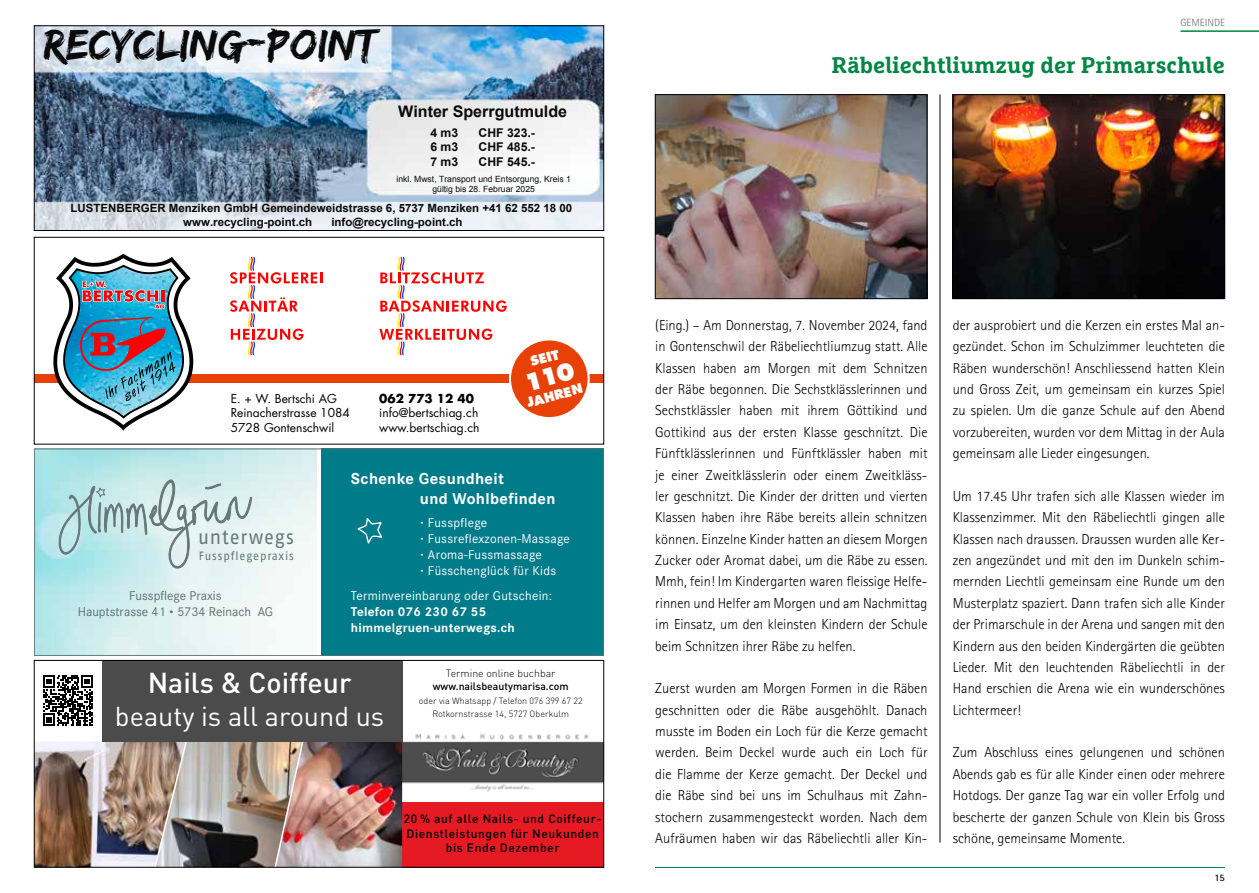
<style>
.page{position:relative;width:1259px;height:893px;background:#fff}
.page>*{position:absolute;margin:0;border:0;box-sizing:border-box;transform-origin:0 0}
.t1{font:44.85px "Edo";color:#0a0a0a}
.t2{font:500 28.5px "DINOT";color:#fff}
.t3{font:27px "DINOT";color:#fff}
.t4{font:700 22.5px "Marselis Slab Pro";color:#008645}
.t5{font:19.95px "Fago No Regular Tf";letter-spacing:.045em;color:#657779;scale:.94 1}
.t6{font:700 16.5px/19.8px "Corporate S";letter-spacing:.02em;color:#fff}
.t7{font:700 15.9px "Arial";color:#0a0a0a}
.t8{font:300 14.4px/21.3px "Rotis Sans Serif Std";color:#000;text-align:justify}
.t9{font:13.2px/24.9px "Corporate S";letter-spacing:.02em;color:#fff}
.t10{font:13.2px/15.9px "Corporate S";color:#5f6f71;text-align:center}
.t11{font:700 13.2px/15.9px "Corporate S";letter-spacing:.02em;color:#fff}
.t12{font:800 12.9px "Futura Std";color:#fff}
.t13{font:700 12.15px "Arial";color:#0a0a0a}
.t14{font:12px "Futura Std";color:#000}
.t15{font:500 12px/14.4px "DINOT";letter-spacing:.05em;color:#000;text-align:center}
.t16{font:12px "Fago No Regular Tf";letter-spacing:.08em;color:#657779;scale:.94 1}
.t17{font:700 12px "Futura Std";color:#000}
.t18{font:700 11.4px/13.6px "Arial";color:#0a0a0a}
.t19{font:500 10.5px "DINOT";color:#000}
.t20{font:300 10.5px "DINOT";color:#000}
.t21{font:10.5px "Rotis Sans Serif Std";color:#868786}
.t22{font:700 9.9px "Rotis Sans Serif Std";color:#000}
.t23{font:300 9px/13.5px "DINOT";color:#000;text-align:center}
.t24{font:8.55px/10.2px "Arial";color:#0a0a0a;text-align:center}
.s1{font-family:"Brandon Grotesque"}
.s2{font-family:"Brandon Grotesque";font-weight:300}
</style>
<div class="page">
<hr style="left:1180px;top:30px;width:79px;height:2px;background:#008645">
<hr style="left:655px;top:867px;width:570px;height:1px;background:#008645">
<div style="left:321px;top:449px;width:283px;height:207px;background:#007b89"></div>
<div style="left:34px;top:449px;width:570px;height:207px;border:1px solid #5f6f71"></div>
<svg style="left:357px;top:518px;width:26px;height:26px"></svg>
<svg style="left:59px;top:480px;width:193px;height:89px;background:#c1ddde"></svg>
<div style="left:34px;top:374px;width:570px;height:9px;background:#e74107"></div>
<svg style="left:509px;top:338px;width:81px;height:81px"></svg>
<div style="left:511px;top:340px;width:76px;height:77px;background:#e74107;border-radius:50%"></div>
<img style="left:53px;top:254px;width:140px;height:177px">
<svg style="left:230px;top:257px;width:93px;height:99px"></svg>
<div style="left:34px;top:237px;width:570px;height:207px;border:1px solid #000"></div>
<div style="left:402px;top:801px;width:202px;height:66px;background:#e51a23"></div>
<img style="left:402px;top:730px;width:200px;height:71px">
<img style="left:188px;top:742px;width:85px;height:123px">
<img style="left:36px;top:742px;width:117px;height:123px">
<img style="left:305px;top:742px;width:97px;height:123px">
<svg style="left:43px;top:676px;width:50px;height:50px"></svg>
<img style="left:273px;top:742px;width:32px;height:123px">
<svg style="left:153px;top:742px;width:35px;height:123px;background:#ab9f98"></svg>
<div style="left:102px;top:660px;width:300px;height:82px;background:#4c4b4c"></div>
<div style="left:34px;top:660px;width:570px;height:207px;border:1px solid #000"></div>
<img style="left:657px;top:96px;width:268px;height:201px">
<div style="left:655px;top:94px;width:272px;height:205px;border:1px solid #000"></div>
<hr style="left:939px;top:94px;width:1px;height:749px;background:#000">
<img style="left:954px;top:96px;width:269px;height:201px">
<div style="left:952px;top:94px;width:273px;height:205px;border:1px solid #000"></div>
<img style="left:36px;top:28px;width:566px;height:201px">
<div style="left:34px;top:26px;width:570px;height:205px;border:1px solid #000"></div>
<svg style="left:379px;top:257px;width:197px;height:134px"></svg>
<h1 class="t1" style="left:44px;top:19px;width:334px">Recycling-Point</h1>
<p class="t7" style="left:398px;top:101px;width:170px">Winter Sperrgutmulde</p>
<p class="t13" style="left:430px;top:124px;width:29px">4 m3</p>
<p class="t13" style="left:478px;top:124px;width:58px">CHF 323.-</p>
<p class="t13" style="left:430px;top:139px;width:29px">6 m3</p>
<p class="t13" style="left:478px;top:139px;width:58px">CHF 485.-</p>
<p class="t13" style="left:430px;top:153px;width:29px">7 m3</p>
<p class="t13" style="left:478px;top:153px;width:58px">CHF 545.-</p>
<p class="t24" style="left:396px;top:174px;width:176px">inkl. Mwst, Transport und Entsorgung, Kreis 1 gültig bis 28. Februar 2025</p>
<p class="t18" style="left:183px;top:202px;width:390px;text-indent:-113px">LUSTENBERGER Menziken GmbH Gemeindeweidstrasse 6, 5737 Menziken +41 62 552 18 00 www.recycling-point.ch</p>
<p class="t18" style="left:331px;top:215px;width:133px">info@recycling-point.ch</p>
<p class="t12" style="left:528px;top:354px;width:31px;rotate:-15deg">SEIT</p>
<p class="t14" style="left:231px;top:391px;width:108px">E. + W. Bertschi AG</p>
<p class="t17" style="left:379px;top:390px;width:96px">062 773 12 40</p>
<p class="t12" style="left:525px;top:395px;width:59px;rotate:-15deg">JAHREN</p>
<p class="t14" style="left:231px;top:405px;width:121px">Reinacherstrasse 1084</p>
<p class="t14" style="left:379px;top:405px;width:101px">info@bertschiag.ch</p>
<p class="t14" style="left:231px;top:420px;width:105px">5728 Gontenschwil</p>
<p class="t14" style="left:379px;top:420px;width:102px">www.bertschiag.ch</p>
<h3 class="t5" style="left:198px;top:525px;width:103px">unterwegs</h3>
<p class="t16" style="left:199px;top:549px;width:103px">Fusspflegepraxis</p>
<p class="t10" style="left:78px;top:587px;width:197px">Fusspflege Praxis<br>Hauptstrasse 41 <span class="s1">•</span> 5734 Reinach AG</p>
<p class="t6" style="left:420px;top:468px;width:137px;text-indent:-69px">Schenke Gesundheit<br>und Wohlbefinden</p>
<p class="t9" style="left:420px;top:510px;width:69px"><span class="s2">•</span> Fusspflege</p>
<p class="t9" style="left:420px;top:526px;width:152px"><span class="s2">•</span> Fussreflexzonen-Massage</p>
<p class="t9" style="left:420px;top:542px;width:123px"><span class="s2">•</span> Aroma-Fussmassage</p>
<p class="t9" style="left:351px;top:558px;width:207px;text-indent:69px"><span class="s2">•</span> Füsschenglück für Kids<br>Terminvereinbarung oder Gutschein:</p>
<p class="t11" style="left:351px;top:603px;width:165px">Telefon 076 230 67 55 himmelgruen-unterwegs.ch</p>
<h2 class="t2" style="left:148px;top:665px;width:205px">Nails &amp; Coiffeur</h2>
<h3 class="t3" style="left:115px;top:699px;width:271px">beauty is all around us</h3>
<p class="t20" style="left:446px;top:667px;width:111px">Termine online buchbar</p>
<p class="t19" style="left:433px;top:680px;width:137px">www.nailsbeautymarisa.com</p>
<p class="t23" style="left:419px;top:694px;width:165px">oder via Whatsapp / Telefon 076 399 67 22<br>Rotkornstrasse 14, 5727 Oberkulm</p>
<p class="t15" style="left:404px;top:811px;width:199px">20 % auf alle Nails- und Coiffeur-<br>Dienstleistungen für Neukunden bis Ende Dezember</p>
<p class="t21" style="left:1180px;top:16px;width:46px">GEMEINDE</p>
<h3 class="t4" style="left:831px;top:51px;width:395px">Räbeliechtliumzug der Primarschule</h3>
<p class="t8" style="left:655px;top:315px;width:274px">(Eing.) – Am Donnerstag, 7. November 2024, fand in Gontenschwil der Räbeliechtliumzug statt. Alle Klassen haben am Morgen mit dem Schnitzen der Räbe begonnen. Die Sechstklässlerinnen und Sechstklässler haben mit ihrem Göttikind und Gottikind aus der ersten Klasse geschnitzt. Die Fünftklässlerinnen und Fünftklässler haben mit je einer Zweitklässlerin oder einem Zweitkläss&shy;ler geschnitzt. Die Kinder der dritten und vierten Klassen haben ihre Räbe bereits allein schnitzen können. Einzelne Kinder hatten an diesem Morgen Zucker oder Aromat dabei, um die Räbe zu essen.<br>Mmh, fein! Im Kindergarten waren fleissige Helfe&shy;rinnen und Helfer am Morgen und am Nachmittag im Einsatz, um den kleinsten Kindern der Schule beim Schnitzen ihrer Räbe zu helfen.</p>
<p class="t8" style="left:655px;top:678px;width:274px">Zuerst wurden am Morgen Formen in die Räben geschnitten oder die Räbe ausgehöhlt. Danach musste im Boden ein Loch für die Kerze gemacht werden. Beim Deckel wurde auch ein Loch für die Flamme der Kerze gemacht. Der Deckel und die Räbe sind bei uns im Schulhaus mit Zahn&shy;stochern zusammengesteckt worden. Nach dem Aufräumen haben wir das Räbeliechtli aller Kin-</p>
<p class="t8" style="left:952px;top:315px;width:274px">der ausprobiert und die Kerzen ein erstes Mal an&shy;gezündet. Schon im Schulzimmer leuchteten die Räben wunderschön! Anschliessend hatten Klein und Gross Zeit, um gemeinsam ein kurzes Spiel zu spielen. Um die ganze Schule auf den Abend vorzubereiten, wurden vor dem Mittag in der Aula gemeinsam alle Lieder eingesungen.</p>
<p class="t8" style="left:952px;top:486px;width:274px">Um 17.45 Uhr trafen sich alle Klassen wieder im Klassenzimmer. Mit den Räbeliechtli gingen alle Klassen nach draussen. Draussen wurden alle Ker&shy;zen angezündet und mit den im Dunkeln schim&shy;mernden Liechtli gemeinsam eine Runde um den Musterplatz spaziert. Dann trafen sich alle Kinder der Primarschule in der Arena und sangen mit den Kindern aus den beiden Kindergärten die geübten Lieder. Mit den leuchtenden Räbeliechtli in der Hand erschien die Arena wie ein wunderschönes Lichtermeer!</p>
<p class="t8" style="left:952px;top:742px;width:274px">Zum Abschluss eines gelungenen und schönen Abends gab es für alle Kinder einen oder mehrere Hotdogs. Der ganze Tag war ein voller Erfolg und bescherte der ganzen Schule von Klein bis Gross schöne, gemeinsame Momente.</p>
<p class="t22" style="left:1214px;top:871px;width:12px">15</p>
</div>
